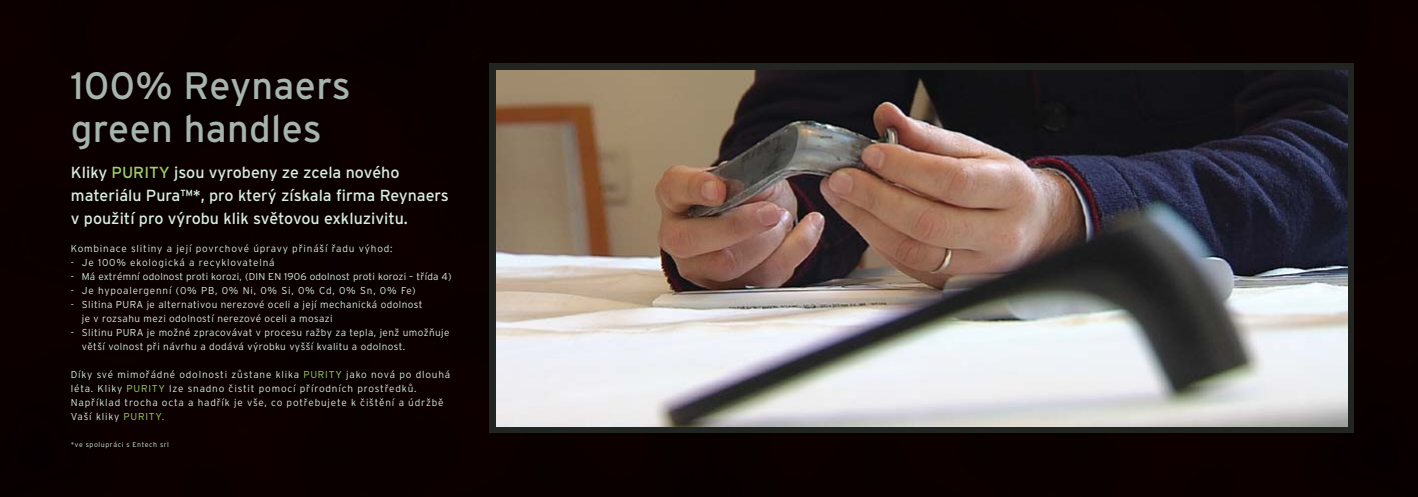
<style>
.page{position:relative;width:1418px;height:497px;background:#fff}
.page>*{position:absolute;margin:0;border:0;box-sizing:border-box;transform-origin:0 0}
.t1{font:38px/42.5px "Interstate Rey";letter-spacing:.01em;color:#a5b4ac}
.t2{font:16px/23px "Interstate Rey";color:#d7eddf}
.t3{font:300 10px/14px "Interstate Rey";letter-spacing:.08em;color:#d7eddf}
.t4{font:300 10px/14px "Interstate Rey";letter-spacing:.04em;color:#d7eddf}
.t5{font:300 10px "Interstate Rey";letter-spacing:.02em;color:#d7eddf}
.t6{font:300 10px "Interstate Rey";color:#a0cf67}
.t7{font:300 7px "Interstate Rey";letter-spacing:.08em;color:#d7eddf}
.s1{color:#a0cf67}
</style>
<div class="page">
<div style="left:0;top:0;width:1417px;height:496px;background:#0b0000"></div>
<svg style="left:489px;top:64px;width:865px;height:368px;background:#363936"></svg>
<img style="left:496px;top:71px;width:850px;height:354px">
<h1 class="t1" style="left:71px;top:64px;width:281px">100% Reynaers green handles</h1>
<h2 class="t2" style="left:71px;top:160px;width:379px">Kliky <span class="s1">PuRity</span> jsou vyrobeny ze zcela nového materiálu Pura™*, pro který získala firma Reynaers v použití pro výrobu klik světovou exkluzivitu.</h2>
<p class="t3" style="left:71px;top:241px;width:323px">Kombinace slitiny a její povrchové úpravy přináší řadu výhod:</p>
<p class="t3" style="left:71px;top:255px;width:205px">- Je 100% ekologická a recyklovatelná</p>
<p class="t5" style="left:71px;top:270px;width:382px">- Má extrémní odolnost proti korozi, (DI N EN 1906 odolnost proti korozi – třída 4)</p>
<p class="t3" style="left:71px;top:283px;width:346px">- Je hypoalergenní (0% PB, 0% Ni, 0% Si, 0% Cd, 0% Sn, 0% Fe)</p>
<p class="t4" style="left:82px;top:297px;width:342px;text-indent:-11px">- Slitina PURA je alternativou nerezové oceli a její mechanická odolnost je v rozsahu mezi odolností nerezové oceli a mosazi</p>
<p class="t4" style="left:82px;top:325px;width:369px;text-indent:-11px">- Slitinu PURA je možné zpracovávat v procesu ražby za tepla, jenž umožňuje větší volnost při návrhu a dodává výrobku vyšší kvalitu a odolnost.</p>
<p class="t3" style="left:71px;top:367px;width:247px">Díky své mimořádné odolnosti zůstane klika <span class="s1">PURITY</span></p>
<p class="t3" style="left:346px;top:367px;width:106px">jako nová po dlouhá</p>
<p class="t3" style="left:71px;top:381px;width:70px">léta. Kliky <span class="s1">PURITY</span></p>
<p class="t3" style="left:71px;top:381px;width:374px;text-indent:98px">lze snadno čistit pomocí přírodních prostředků.<br>Například trocha octa a hadřík je vše, co potřebujete k čištění a údržbě<br>Vaší kliky <span class="s1">PURITY</span></p>
<p class="t6" style="left:162px;top:410px;width:4px">.</p>
<p class="t7" style="left:71px;top:439px;width:100px">*ve spolupráci s Entech srl</p>
</div>
